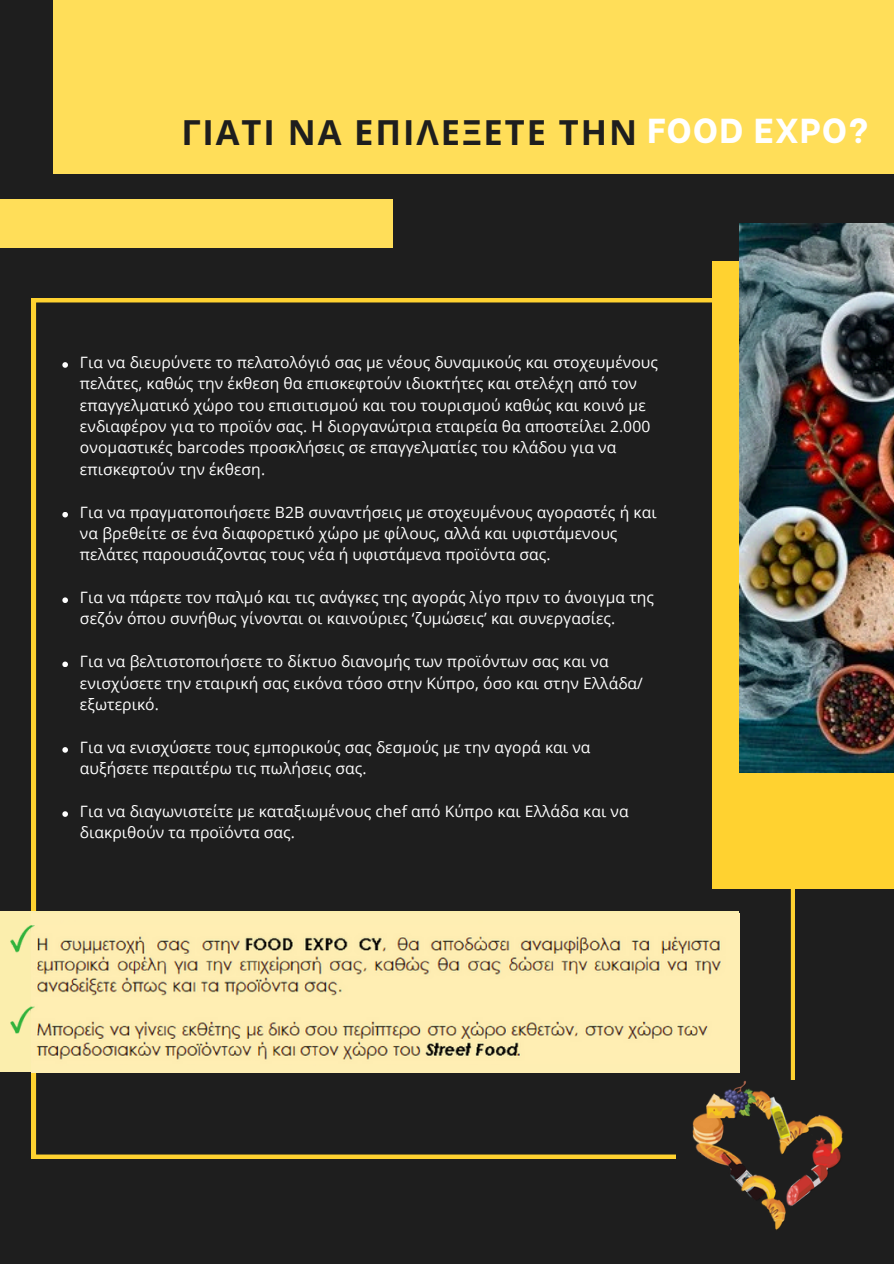
<style>
.page{position:relative;width:894px;height:1264px;background:#fff}
.page>*{position:absolute;margin:0;border:0;box-sizing:border-box;transform-origin:0 0}
.t1{font:700 34.5px "Open Sans";letter-spacing:.055em;color:#1e1e1e}
.t2{font:800 34.5px "Be Vietnam";letter-spacing:.045em;color:#fff}
.t3{font:15.6px/21.3px "Open Sans";letter-spacing:.005em;color:#fff}
</style>
<div class="page">
<div style="left:0;top:0;width:893px;height:1263px;background:#1e1e1e"></div>
<div style="left:0;top:199px;width:392px;height:49px;background:#ffde59"></div>
<div style="left:53px;top:0;width:840px;height:174px;background:#ffde59"></div>
<div style="left:712px;top:261px;width:181px;height:627px;background:#ffd230"></div>
<div style="left:27px;top:293px;width:772px;height:870px;border:9px solid #ffd230"></div>
<div style="left:0;top:911px;width:738px;height:160px;background:#fbeead"></div>
<img style="left:739px;top:224px;width:154px;height:548px">
<img style="left:32px;top:913px;width:707px;height:159px">
<div style="left:676px;top:1151px;width:149px;height:35px;background:#1e1e1e"></div>
<img style="left:692px;top:1080px;width:151px;height:150px">
<img style="left:11px;top:925px;width:718px;height:138px">
<svg style="left:62px;top:362px;width:6px;height:6px"></svg>
<svg style="left:62px;top:512px;width:6px;height:5px"></svg>
<svg style="left:62px;top:597px;width:6px;height:6px"></svg>
<svg style="left:62px;top:661px;width:6px;height:6px"></svg>
<svg style="left:62px;top:747px;width:6px;height:5px"></svg>
<svg style="left:62px;top:811px;width:6px;height:5px"></svg>
<p class="t1" style="left:181px;top:108px;width:457px">ΓΙΑΤΙ ΝΑ ΕΠΙΛΕΞΕΤΕ ΤΗΝ</p>
<p class="t2" style="left:647px;top:102px;width:222px">FOOD EXPO?</p>
<p class="t3" style="left:80px;top:351px;width:579px">Για να διευρύνετε το πελατολόγιό σας με νέους δυναμικούς και στοχευμένους πελάτες, καθώς την έκθεση θα επισκεφτούν ιδιοκτήτες και στελέχη από τον επαγγελματικό χώρο του επισιτισμού και του τουρισμού καθώς και κοινό με ενδιαφέρον για το προϊόν σας. Η διοργανώτρια εταιρεία θα αποστείλει 2.000 ονομαστικές barcodes προσκλήσεις σε επαγγελματίες του κλάδου για να επισκεφτούν την έκθεση.</p>
<p class="t3" style="left:80px;top:501px;width:578px">Για να πραγματοποιήσετε Β2Β συναντήσεις με στοχευμένους αγοραστές ή και να βρεθείτε σε ένα διαφορετικό χώρο με φίλους, αλλά και υφιστάμενους πελάτες παρουσιάζοντας τους νέα ή υφιστάμενα προϊόντα σας.</p>
<p class="t3" style="left:80px;top:586px;width:575px">Για να πάρετε τον παλμό και τις ανάγκες της αγοράς λίγο πριν το άνοιγμα της σεζόν όπου συνήθως γίνονται οι καινούριες ‘ζυμώσεις’ και συνεργασίες.</p>
<p class="t3" style="left:80px;top:650px;width:564px">Για να βελτιστοποιήσετε το δίκτυο διανομής των προϊόντων σας και να ενισχύσετε την εταιρική σας εικόνα τόσο στην Κύπρο, όσο και στην Ελλάδα/ εξωτερικό.</p>
<p class="t3" style="left:80px;top:736px;width:512px">Για να ενισχύσετε τους εμπορικούς σας δεσμούς με την αγορά και να αυξήσετε περαιτέρω τις πωλήσεις σας.</p>
<p class="t3" style="left:80px;top:800px;width:550px">Για να διαγωνιστείτε με καταξιωμένους chef από Κύπρο και Ελλάδα και να διακριθούν τα προϊόντα σας.</p>
</div>
